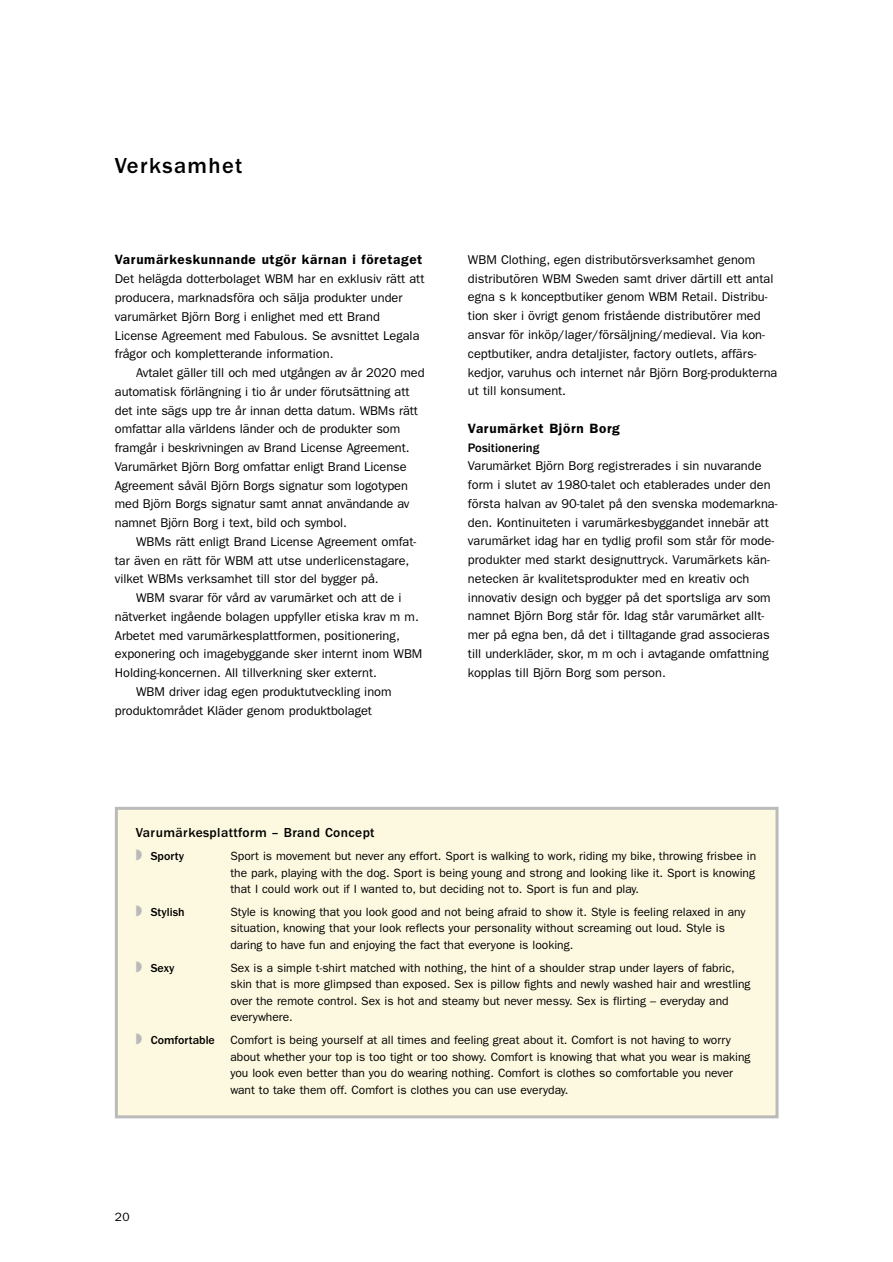
<style>
.page{position:relative;width:893px;height:1262px;background:#fff}
.page>*{position:absolute;margin:0;border:0;box-sizing:border-box;transform-origin:0 0}
.t1{font:500 22.5px "Franklin Gothic";letter-spacing:.06em;color:#000}
.t2{font:600 13.5px "Franklin Gothic";letter-spacing:.05em;color:#000}
.t3{font:500 13.5px "Franklin Gothic";letter-spacing:.03em;color:#000}
.t4{font:12.75px/18.8px "Franklin Gothic";color:#000}
.t5{font:500 12.75px "Franklin Gothic";color:#000}
.t6{font:12px/16.5px "Franklin Gothic";color:#000}
.t7{font:500 12px "Franklin Gothic";color:#000}
.s1{color:#bababa}
</style>
<div class="page">
<div style="left:116px;top:808px;width:661px;height:308px;background:#fdf9e0"></div>
<div style="left:115px;top:807px;width:663px;height:311px;border:3px solid #bababa"></div>
<h1 class="t1" style="left:115px;top:157px;width:129px">Verksamhet</h1>
<p class="t2" style="left:115px;top:255px;width:309px">Varumärkeskunnande utgör kärnan i företaget</p>
<p class="t4" style="left:115px;top:270px;width:311px">Det helägda dotterbolaget WBM har en exklusiv rätt att producera, marknadsföra och sälja produkter under varumärket Björn Borg i enlighet med ett Brand License Agreement med Fabulous. Se avsnittet Legala frågor och kompletterande information.</p>
<p class="t4" style="left:115px;top:364px;width:311px;text-indent:21px">Avtalet gäller till och med utgången av år 2020 med automatisk förlängning i tio år under förutsättning att det inte sägs upp tre år innan detta datum. WBMs rätt omfattar alla världens länder och de produkter som framgår i beskrivningen av Brand License Agreement.<br>Varumärket Björn Borg omfattar enligt Brand License Agreement såväl Björn Borgs signatur som logotypen med Björn Borgs signatur samt annat användande av namnet Björn Borg i text, bild och symbol.</p>
<p class="t4" style="left:115px;top:533px;width:303px;text-indent:21px">WBMs rätt enligt Brand License Agreement omfat&shy;tar även en rätt för WBM att utse underlicenstagare, vilket WBMs verksamhet till stor del bygger på.</p>
<p class="t4" style="left:136px;top:589px;width:267px">WBM svarar för vård av varumärket och att de i</p>
<p class="t4" style="left:115px;top:608px;width:305px">nätverket ingående bolagen uppfyller etiska krav m m.</p>
<p class="t4" style="left:115px;top:627px;width:286px">Arbetet med varumärkesplattformen, positionering,</p>
<p class="t4" style="left:115px;top:645px;width:309px">exponering och imagebyggande sker internt inom WBM</p>
<p class="t4" style="left:115px;top:664px;width:263px">Holding-koncernen. All tillverkning sker externt.</p>
<p class="t4" style="left:136px;top:683px;width:257px">WBM driver idag egen produktutveckling inom</p>
<p class="t4" style="left:115px;top:702px;width:259px">produktområdet Kläder genom produktbolaget</p>
<p class="t4" style="left:468px;top:251px;width:311px">WBM Clothing, egen distributörsverksamhet genom distributören WBM Sweden samt driver därtill ett antal egna s k konceptbutiker genom WBM Retail. Distribu&shy;tion sker i övrigt genom fristående distributörer med ansvar för inköp/lager/försäljning/medieval. Via kon&shy;ceptbutiker, andra detaljister, factory outlets, affärs&shy;kedjor, varuhus och internet når Björn Borg-produkterna ut till konsument.</p>
<p class="t2" style="left:468px;top:423px;width:153px">Varumärket Björn Borg</p>
<p class="t5" style="left:468px;top:443px;width:73px">Positionering</p>
<p class="t4" style="left:468px;top:457px;width:311px">Varumärket Björn Borg registrerades i sin nuvarande form i slutet av 1980-talet och etablerades under den första halvan av 90-talet på den svenska modemarkna&shy;den. Kontinuiteten i varumärkesbyggandet innebär att varumärket idag har en tydlig profil som står för mode&shy;produkter med starkt designuttryck. Varumärkets kän&shy;netecken är kvalitetsprodukter med en kreativ och innovativ design och bygger på det sportsliga arv som namnet Björn Borg står för. Idag står varumärket allt&shy;mer på egna ben, då det i tilltagande grad associeras till underkläder, skor, m m och i avtagande omfattning kopplas till Björn Borg som person.</p>
<p class="t3" style="left:136px;top:828px;width:240px">Varumärkesplattform – Brand Concept</p>
<p class="t7" style="left:136px;top:851px;width:50px"><span class="s1">◗</span> Sporty</p>
<p class="t6" style="left:230px;top:848px;width:527px;text-align:justify">Sport is movement but never any effort. Sport is walking to work, riding my bike, throwing frisbee in the park, playing with the dog. Sport is being young and strong and looking like it. Sport is knowing that I could work out if I wanted to, but deciding not to. Sport is fun and play.</p>
<p class="t7" style="left:136px;top:907px;width:50px"><span class="s1">◗</span> Stylish</p>
<p class="t6" style="left:230px;top:904px;width:516px">Style is knowing that you look good and not being afraid to show it. Style is feeling relaxed in any situation, knowing that your look reflects your personality without screaming out loud. Style is daring to have fun and enjoying the fact that everyone is looking.</p>
<p class="t7" style="left:136px;top:963px;width:40px"><span class="s1">◗</span> Sexy</p>
<p class="t6" style="left:230px;top:960px;width:521px">Sex is a simple t-shirt matched with nothing, the hint of a shoulder strap under layers of fabric, skin that is more glimpsed than exposed. Sex is pillow fights and newly washed hair and wrestling over the remote control. Sex is hot and steamy but never messy. Sex is flirting – everyday and everywhere.</p>
<p class="t7" style="left:136px;top:1036px;width:81px"><span class="s1">◗</span> Comfortable</p>
<p class="t6" style="left:230px;top:1032px;width:521px">Comfort is being yourself at all times and feeling great about it. Comfort is not having to worry about whether your top is too tight or too showy. Comfort is knowing that what you wear is making you look even better than you do wearing nothing. Comfort is clothes so comfortable you never want to take them off. Comfort is clothes you can use everyday.</p>
<p class="t6" style="left:115px;top:1209px;width:16px">20</p>
</div>
